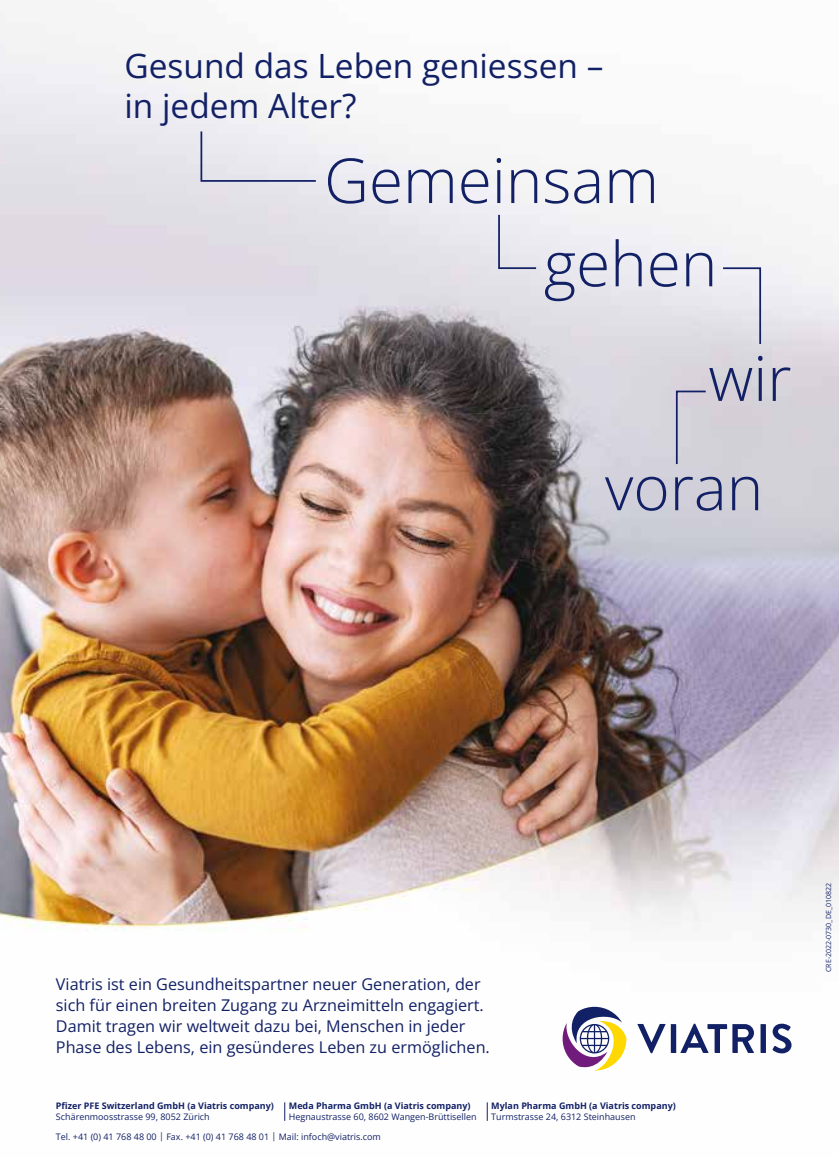
<style>
.page{position:relative;width:839px;height:1166px;background:#fff}
.page>*{position:absolute;margin:0;border:0;box-sizing:border-box;transform-origin:0 0}
.t1{font:300 61.95px/114.6px "Open Sans";color:#122065}
.t2{font:33.43px/40.1px "Open Sans";color:#122065}
.t3{font:16.28px/21.2px "Open Sans";color:#122065}
.t4{font:8.92px "Open Sans";color:#122065}
.t5{font:700 8.92px "Open Sans";color:#122065}
.t6{font:7px "Open Sans";color:#122065}
</style>
<div class="page">
<img style="left:0;top:13px;width:838px;height:1108px">
<svg style="left:721px;top:266px;width:40px;height:80px;background:#dadae4"></svg>
<svg style="left:675px;top:390px;width:32px;height:76px;background:#c6c5d0"></svg>
<svg style="left:497px;top:213px;width:40px;height:57px;background:#dbdbe5"></svg>
<div style="left:199px;top:130px;width:118px;height:53px;background:#eae9ef"></div>
<svg style="left:772px;top:1023px;width:19px;height:30px"></svg>
<svg style="left:760px;top:1024px;width:5px;height:29px"></svg>
<svg style="left:637px;top:1023px;width:117px;height:30px"></svg>
<svg style="left:561px;top:1007px;width:65px;height:63px"></svg>
<svg style="left:284px;top:1102px;width:1px;height:19px"></svg>
<svg style="left:487px;top:1102px;width:1px;height:19px"></svg>
<h2 class="t2" style="left:124px;top:45px;width:480px">Gesund das Leben geniessen – in jedem Alter?</h2>
<h1 class="t1" style="left:324px;top:122px;width:336px">Gemeinsam</h1>
<h1 class="t1" style="left:708px;top:205px;width:84px;text-indent:-164px">gehen wir</h1>
<h1 class="t1" style="left:604px;top:429px;width:160px">voran</h1>
<p class="t3" style="left:56px;top:973px;width:435px">Viatris ist ein Gesundheitspartner neuer Generation, der sich für einen breiten Zugang zu Arzneimitteln engagiert.<br>Damit tragen wir weltweit dazu bei, Menschen in jeder Phase des Lebens, ein gesünderes Leben zu ermöglichen.</p>
<p class="t5" style="left:56px;top:1100px;width:219px">Pfizer PFE Switzerland GmbH (a Viatris company)</p>
<p class="t4" style="left:56px;top:1111px;width:155px">Schärenmoosstrasse 99, 8052 Zürich</p>
<p class="t4" style="left:56px;top:1131px;width:326px">Tel. +41 (0) 41 768 48 00 | Fax. +41 (0) 41 768 48 01 | Mail: infoch@viatris.com</p>
<p class="t5" style="left:289px;top:1100px;width:183px">Meda Pharma GmbH (a Viatris company)</p>
<p class="t4" style="left:289px;top:1111px;width:189px">Hegnaustrasse 60, 8602 Wangen-Brüttisellen</p>
<p class="t5" style="left:491px;top:1100px;width:186px">Mylan Pharma GmbH (a Viatris company)</p>
<p class="t4" style="left:491px;top:1111px;width:146px">Turmstrasse 24, 6312 Steinhausen</p>
<p class="t6" style="left:823px;top:972px;width:90px;rotate:-90deg">CRE-2022-0730_DE_010822</p>
</div>
